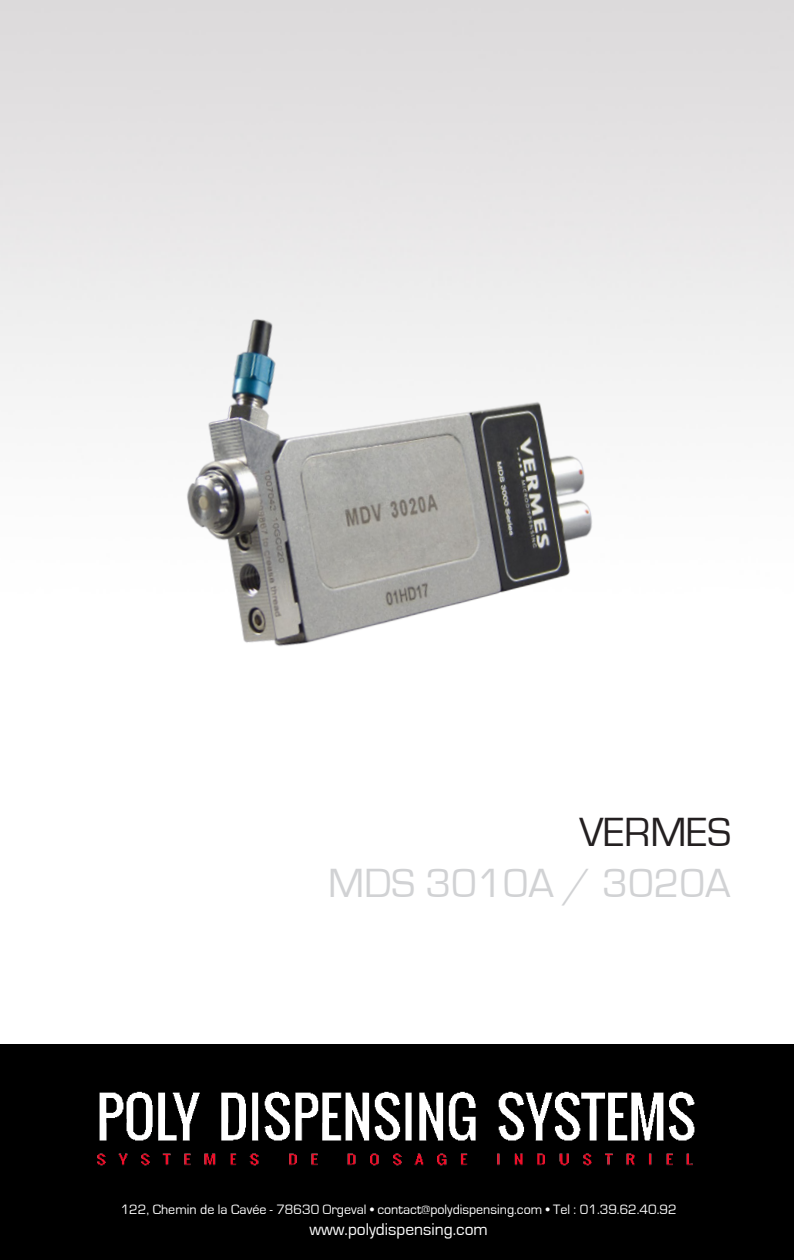
<style>
.page{position:relative;width:794px;height:1260px;background:#fff}
.page>*{position:absolute;margin:0;border:0;box-sizing:border-box;transform-origin:0 0}
.t1{font:42px "Eurostile";color:#d1d2d4}
.t2{font:42px "Eurostile";color:#231f20}
.t3{font:17.5px "Eurostile";color:#fff}
.t4{font:14px "Eurostile";color:#fff}
</style>
<div class="page">
<div style="left:0;top:1044px;width:794px;height:216px;background:#000"></div>
<img style="left:97px;top:1091px;width:598px;height:75px">
<img style="left:97px;top:52px;width:562px;height:595px">
<p class="t2" style="left:579px;top:810px;width:153px">VERMES</p>
<p class="t1" style="left:328px;top:860px;width:404px">MDS 3010A / 3020A</p>
<p class="t4" style="left:121px;top:1201px;width:557px">122, Chemin de la Cavée - 78630 Orgeval • contact@polydispensing.com • Tel : 01.39.62.40.92</p>
<p class="t3" style="left:309px;top:1219px;width:180px">www.polydispensing.com</p>
</div>
